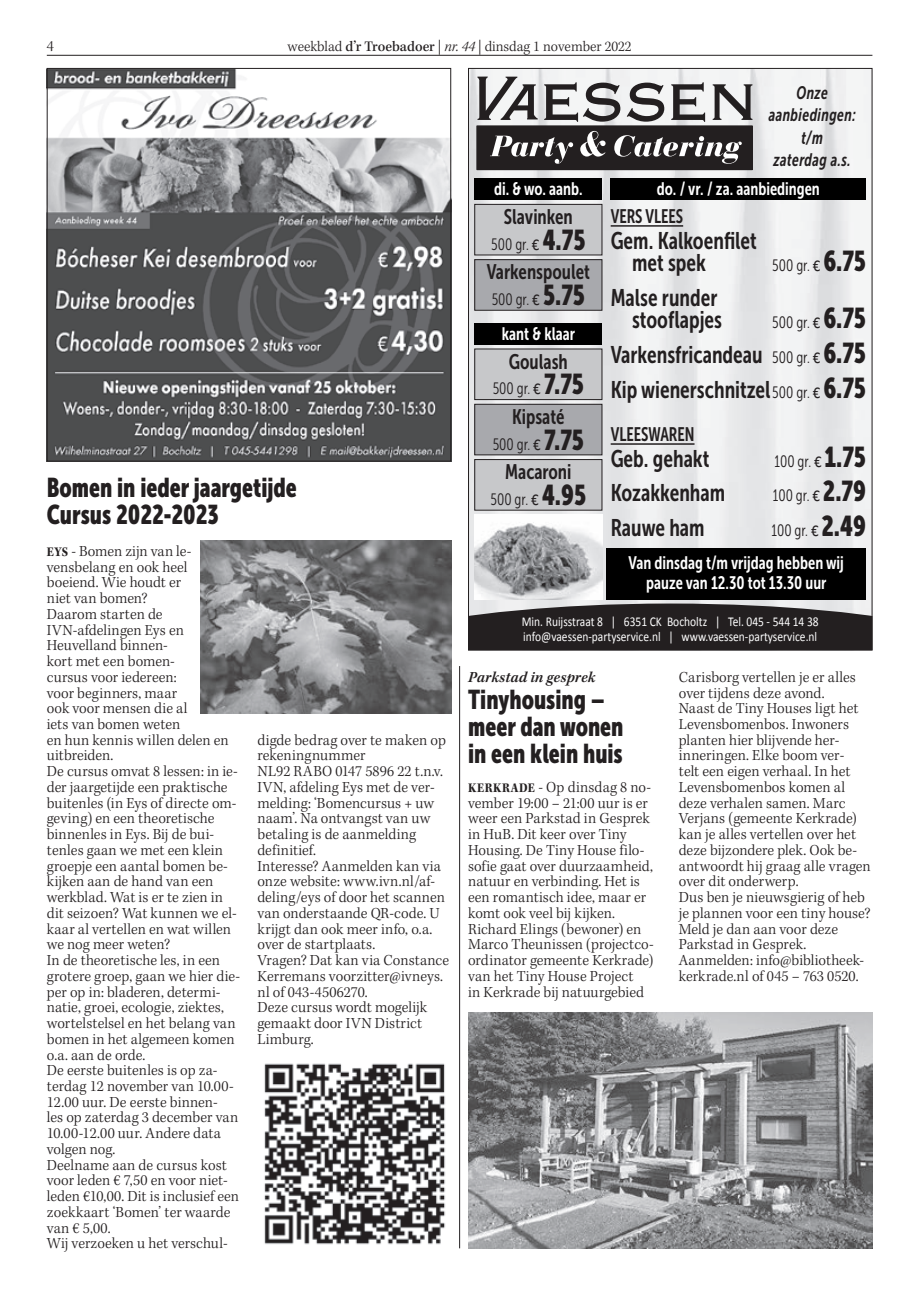
<style>
.page{position:relative;width:915px;height:1293px;background:#fff}
.page>*{position:absolute;margin:0;border:0;box-sizing:border-box;transform-origin:0 0}
.t1{font:27px/27px "Museo Sans Cond 900";color:#231f20;scale:.9 1}
.t2{font:24px/22.6px "Museo Sans Cond 700";color:#231f20;scale:.9 1}
.t3{font:21px "Museo Sans Cond 700";color:#231f20;scale:.9 1}
.t4{font:19.5px "Museo Sans Cond 700";color:#231f20;scale:.85 1}
.t5{font:18px/19.5px "Museo Sans Cond 700";color:#fff;text-align:center;scale:.9 1}
.t6{font:italic 18px/22.5px "Museo Sans Cond 700";letter-spacing:.025em;color:#231f20;text-align:center;scale:.85 1}
.t7{font:16.5px "Museo Sans Cond 300";color:#231f20;scale:.9 1}
.t8{font:300 15.75px/15.8px "Kepler Std";letter-spacing:.005em;color:#231f20}
.t9{font:italic 600 15.75px "Kepler Std";letter-spacing:.01em;color:#231f20}
.t10{font:300 15px "Kepler Std";color:#231f20}
.t11{font:13.5px/15px "Calibri";color:#fff;scale:.85 1}
.s1{font-weight:500}
.s2{font-style:italic}
.s3{font-weight:700;font-size:13.5px}
.s4{font-family:"Calibri"}
.s5{font-family:"Museo Sans Cond 900";font-size:28.5px}
.s6{font-family:"Museo Sans Cond 300";font-size:16.5px}
.s7{font-family:"Calibri";font-size:16.5px}
</style>
<div class="page">
<hr style="left:47px;top:55px;width:825px;height:1px;background:#231f20">
<img style="left:49px;top:70px;width:400px;height:389px">
<img style="left:470px;top:70px;width:400px;height:533px">
<div style="left:476px;top:126px;width:276px;height:44px;background:#231f20"></div>
<svg style="left:490px;top:136px;width:83px;height:28px"></svg>
<svg style="left:580px;top:131px;width:25px;height:26px"></svg>
<svg style="left:614px;top:135px;width:127px;height:29px"></svg>
<svg style="left:544px;top:82px;width:76px;height:40px"></svg>
<svg style="left:626px;top:83px;width:38px;height:39px"></svg>
<svg style="left:671px;top:82px;width:34px;height:40px"></svg>
<svg style="left:712px;top:84px;width:40px;height:36px"></svg>
<svg style="left:477px;top:77px;width:60px;height:43px"></svg>
<svg style="left:470px;top:603px;width:400px;height:45px;background:#363334"></svg>
<div style="left:606px;top:549px;width:259px;height:51px;background:#000"></div>
<div style="left:474px;top:323px;width:128px;height:21px;background:#000"></div>
<div style="left:474px;top:349px;width:127px;height:50px;background:#c7c8ca"></div>
<div style="left:474px;top:349px;width:128px;height:51px;border:1px solid #231f20"></div>
<div style="left:474px;top:404px;width:127px;height:51px;background:#a8a9ad"></div>
<div style="left:474px;top:404px;width:128px;height:51px;border:1px solid #231f20"></div>
<div style="left:610px;top:179px;width:255px;height:21px;background:#000"></div>
<div style="left:474px;top:179px;width:128px;height:21px;background:#000"></div>
<img style="left:474px;top:514px;width:128px;height:86px">
<hr style="left:610px;top:225px;width:73px;height:2px;background:#231f20">
<hr style="left:610px;top:443px;width:84px;height:2px;background:#231f20">
<div style="left:474px;top:204px;width:127px;height:51px;background:#c7c8ca"></div>
<div style="left:474px;top:204px;width:128px;height:51px;border:1px solid #231f20"></div>
<div style="left:474px;top:260px;width:127px;height:50px;background:#a8a9ad"></div>
<div style="left:474px;top:259px;width:128px;height:51px;border:1px solid #231f20"></div>
<div style="left:474px;top:459px;width:127px;height:51px;background:#c7c8ca"></div>
<div style="left:474px;top:459px;width:128px;height:51px;border:1px solid #231f20"></div>
<img style="left:200px;top:540px;width:251px;height:173px">
<img style="left:264px;top:1063px;width:182px;height:182px">
<hr style="left:459px;top:666px;width:1px;height:582px;background:#231f20">
<img style="left:468px;top:1012px;width:404px;height:236px">
<p class="t8" style="left:47px;top:39px;width:9px">4</p>
<p class="t10" style="left:287px;top:38px;width:345px">weekblad <span class="s1">d’r Troebadoer</span> | <span class="s2">nr. 44</span> | dinsdag 1 november 2022</p>
<p class="t6" style="left:768px;top:81px;width:104px">Onze aanbiedingen: t/m<br>zaterdag a.s.</p>
<h1 class="t1" style="left:47px;top:474px;width:279px">Bomen in ieder jaargetijde<br>Cursus 2022-2023</h1>
<p class="t8" style="left:47px;top:544px;width:195px"><span class="s3">EYS</span> - Bomen zijn van le&shy;vensbelang en ook heel boeiend. Wie houdt er<br>niet van bomen?<br>Daarom starten de<br>IVN-afdelingen Eys en<br>Heuvelland binnen-<br>kort met een bomen-<br>cursus voor iedereen:<br>voor beginners, maar<br>ook voor mensen die al<br>iets van bomen weten<br>en hun kennis willen delen en uitbreiden.<br>De cursus omvat 8 lessen: in ie&shy;der jaargetijde een praktische buitenles (in Eys of directe om&shy;geving) en een theoretische binnenles in Eys. Bij de bui&shy;tenles gaan we met een klein groepje een aantal bomen be&shy;kijken aan de hand van een werkblad. Wat is er te zien in dit seizoen? Wat kunnen we el&shy;kaar al vertellen en wat willen we nog meer weten?<br>In de theoretische les, in een grotere groep, gaan we hier die&shy;per op in: bladeren, determi&shy;natie, groei, ecologie, ziektes, wortelstelsel en het belang van bomen in het algemeen komen o.a. aan de orde.<br>De eerste buitenles is op za&shy;terdag 12 november van 10.00-<br>12.00 uur. De eerste binnen-<br>les op zaterdag 3 december van<br>10.00-12.00 uur. Andere data volgen nog.<br>Deelname aan de cursus kost voor leden € 7,50 en voor niet&shy;leden €10,00. Dit is inclusief een zoekkaart ‘Bomen’ ter waarde van € 5,00.<br>Wij verzoeken u het verschul-</p>
<p class="t8" style="left:257px;top:732px;width:193px">digde bedrag over te maken op rekeningnummer<br>NL92 RABO 0147 5896 22 t.n.v.<br>IVN, afdeling Eys met de ver&shy;melding: ‘Bomencursus + uw naam’. Na ontvangst van uw betaling is de aanmelding definitief.<br>Interesse? Aanmelden kan via onze website: www.ivn.nl/af&shy;deling/eys of door het scannen van onderstaande QR-code. U krijgt dan ook meer info, o.a. over de startplaats.<br>Vragen? Dat kan via Constance<br>Kerremans voorzitter@ivneys. nl of 043-4506270.<br>Deze cursus wordt mogelijk gemaakt door IVN District<br>Limburg.</p>
<p class="t5" style="left:494px;top:179px;width:100px">di. &amp; wo. aanb.</p>
<p class="t5" style="left:656px;top:179px;width:182px">do. / vr. / za. aanbiedingen</p>
<p class="t4" style="left:610px;top:205px;width:87px">VERS VLEES</p>
<h2 class="t2" style="left:632px;top:229px;width:140px;text-indent:-21px">Gem. Kalkoenfilet met spek</h2>
<h3 class="t3" style="left:503px;top:205px;width:78px">Slavinken</h3>
<p class="t7" style="left:491px;top:235px;width:106px">500 gr. <span class="s4">€</span> <span class="s5">4.75</span></p>
<h3 class="t3" style="left:486px;top:260px;width:116px">Varkenspoulet</h3>
<p class="t7" style="left:491px;top:290px;width:105px">500 gr. <span class="s4">€</span> <span class="s5">5.75</span></p>
<p class="t7" style="left:772px;top:257px;width:106px">500 gr. <span class="s4">€</span> <span class="s5">6.75</span></p>
<h2 class="t2" style="left:610px;top:286px;width:125px;text-align:right">Malse runder stooflapjes</h2>
<p class="t7" style="left:772px;top:314px;width:106px">500 gr. <span class="s4">€</span> <span class="s5">6.75</span></p>
<h2 class="t2" style="left:610px;top:337px;width:285px;line-height:34.7px">Varkensfricandeau <span class="s6">500 gr.</span> <span class="s7">€</span> <span class="s5">6.75<br></span>Kip wienerschnitzel <span class="s6">500 gr.</span> <span class="s7">€</span> <span class="s5">6.75</span></h2>
<p class="t4" style="left:610px;top:423px;width:100px">VLEESWAREN</p>
<h2 class="t2" style="left:610px;top:447px;width:111px">Geb. gehakt</h2>
<p class="t7" style="left:774px;top:452px;width:103px">100 gr. <span class="s4">€</span> <span class="s5">1.75</span></p>
<h2 class="t2" style="left:610px;top:482px;width:129px">Kozakkenham</h2>
<p class="t7" style="left:772px;top:487px;width:105px">100 gr. <span class="s4">€</span> <span class="s5">2.79</span></p>
<h2 class="t2" style="left:610px;top:516px;width:106px">Rauwe ham</h2>
<p class="t7" style="left:771px;top:521px;width:107px">100 gr. <span class="s4">€</span> <span class="s5">2.49</span></p>
<p class="t5" style="left:502px;top:324px;width:83px">kant &amp; klaar</p>
<h3 class="t3" style="left:508px;top:350px;width:67px">Goulash</h3>
<p class="t7" style="left:492px;top:380px;width:103px">500 gr. <span class="s4">€</span> <span class="s5">7.75</span></p>
<h3 class="t3" style="left:512px;top:405px;width:60px">Kipsaté</h3>
<p class="t7" style="left:492px;top:435px;width:103px">500 gr. <span class="s4">€</span> <span class="s5">7.75</span></p>
<h3 class="t3" style="left:505px;top:460px;width:75px">Macaroni</h3>
<p class="t7" style="left:490px;top:490px;width:108px">500 gr. <span class="s4">€</span> <span class="s5">4.95</span></p>
<p class="t5" style="left:628px;top:553px;width:241px">Van dinsdag t/m vrijdag hebben wij pauze van 12.30 tot 13.30 uur</p>
<p class="t11" style="left:521px;top:614px;width:351px">Min. Ruijsstraat 8 | 6351 CK Bocholtz | Tel. 045 - 544 14 38 info@vaessen-partyservice.nl | www.vaessen-partyservice.nl</p>
<p class="t9" style="left:468px;top:668px;width:129px">Parkstad in gesprek</p>
<h1 class="t1" style="left:468px;top:686px;width:174px">Tinyhousing – meer dan wonen in een klein huis</h1>
<p class="t8" style="left:468px;top:780px;width:187px"><span class="s3">KERKRADE</span> - Op dinsdag 8 no&shy;vember 19:00 – 21:00 uur is er weer een Parkstad in Gesprek in HuB. Dit keer over Tiny<br>Housing. De Tiny House filo&shy;sofie gaat over duurzaamheid, natuur en verbinding. Het is een romantisch idee, maar er komt ook veel bij kijken.<br>Richard Elings (bewoner) en<br>Marco Theunissen (projectco&shy;ördinator gemeente Kerkrade) van het Tiny House Project<br>in Kerkrade bij natuurgebied</p>
<p class="t8" style="left:678px;top:669px;width:193px">Carisborg vertellen je er alles over tijdens deze avond.<br>Naast de Tiny Houses ligt het<br>Levensbomenbos. Inwoners planten hier blijvende her&shy;inneringen. Elke boom ver-<br>telt een eigen verhaal. In het<br>Levensbomenbos komen al deze verhalen samen. Marc<br>Verjans (gemeente Kerkrade) kan je alles vertellen over het deze bijzondere plek. Ook be&shy;antwoordt hij graag alle vragen over dit onderwerp.<br>Dus ben je nieuwsgierig of heb je plannen voor een tiny house?<br>Meld je dan aan voor deze<br>Parkstad in Gesprek.<br>Aanmelden: info@bibliotheek&shy;kerkrade.nl of 045 – 763 0520.</p>
</div>
